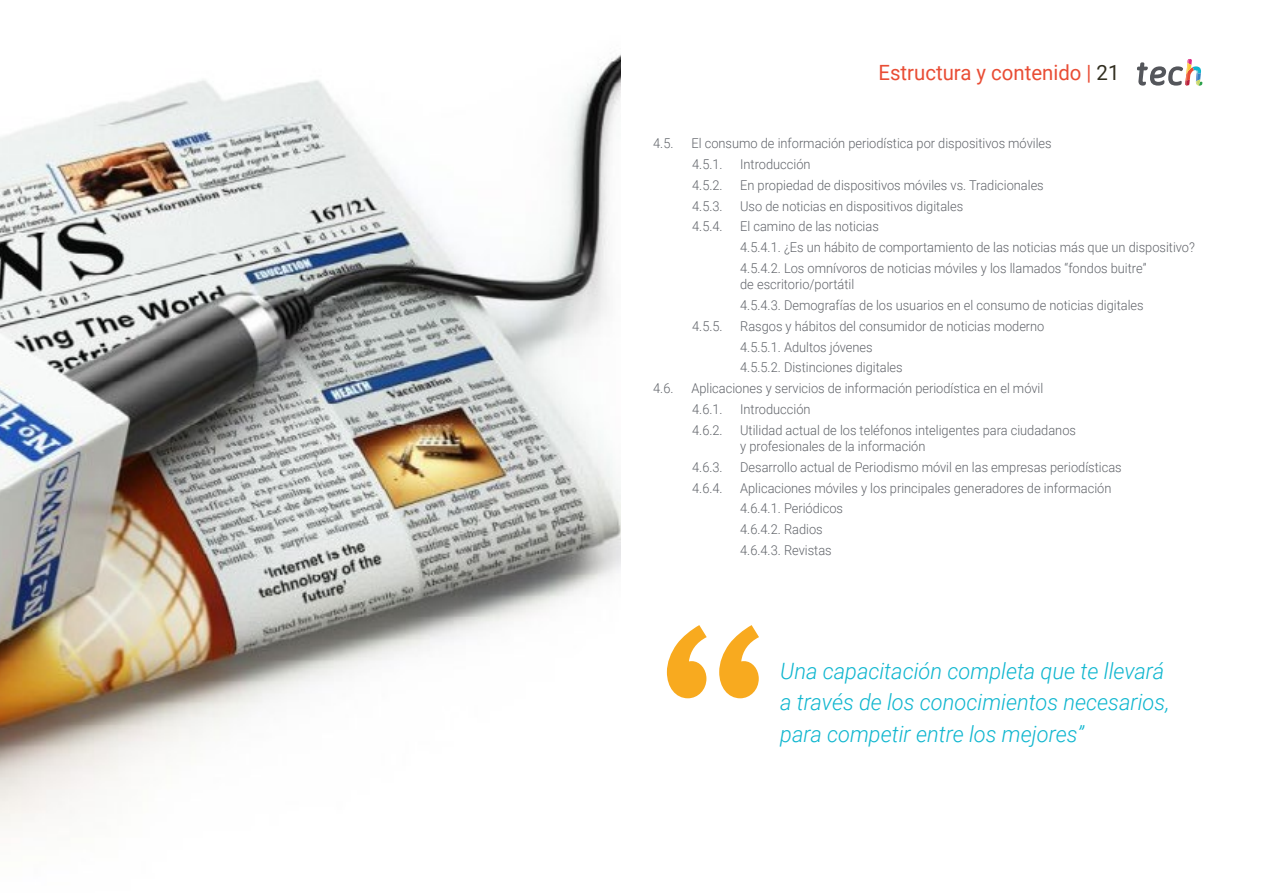
<style>
.page{position:relative;width:1263px;height:893px;background:#fff}
.page>*{position:absolute;margin:0;border:0;box-sizing:border-box;transform-origin:0 0}
.t1{font:italic 300 22.5px/31.5px "Roboto";color:#0fb6cf}
.t2{font:21px "Roboto";color:#e94d35}
.t3{font:300 13.5px/20.7px "Roboto";color:#61646a;scale:.95 1}
.s1{color:#312e20}
</style>
<div class="page">
<svg style="left:1137px;top:59px;width:65px;height:27px"></svg>
<svg style="left:667px;top:625px;width:92px;height:73px"></svg>
<img style="left:0;top:54px;width:621px;height:774px">
<h2 class="t2" style="left:878px;top:57px;width:242px">Estructura y contenido | <span class="s1">21</span></h2>
<p class="t3" style="left:653px;top:133px;width:23px">4.5.</p>
<p class="t3" style="left:691px;top:133px;width:381px">El consumo de información periodística por dispositivos móviles<br>4.5.1.</p>
<p class="t3" style="left:740px;top:153px;width:76px">Introducción</p>
<p class="t3" style="left:692px;top:174px;width:34px">4.5.2.</p>
<p class="t3" style="left:740px;top:174px;width:321px">En propiedad de dispositivos móviles vs. Tradicionales</p>
<p class="t3" style="left:692px;top:195px;width:34px">4.5.3.</p>
<p class="t3" style="left:740px;top:195px;width:236px">Uso de noticias en dispositivos digitales</p>
<p class="t3" style="left:692px;top:216px;width:34px">4.5.4.</p>
<p class="t3" style="left:740px;top:216px;width:480px">El camino de las noticias<br>4.5.4.1. ¿Es un hábito de comportamiento de las noticias más que un dispositivo?<br>4.5.4.2. Los omnívoros de noticias móviles y los llamados “fondos buitre”</p>
<p class="t3" style="left:740px;top:274px;width:426px">de escritorio/portátil<br>4.5.4.3. Demografías de los usuarios en el consumo de noticias digitales</p>
<p class="t3" style="left:692px;top:315px;width:34px">4.5.5.</p>
<p class="t3" style="left:740px;top:315px;width:322px">Rasgos y hábitos del consumidor de noticias moderno<br>4.5.5.1. Adultos jóvenes<br>4.5.5.2. Distinciones digitales</p>
<p class="t3" style="left:653px;top:377px;width:23px">4.6.</p>
<p class="t3" style="left:691px;top:377px;width:372px">Aplicaciones y servicios de información periodística en el móvil<br>4.6.1.</p>
<p class="t3" style="left:740px;top:398px;width:76px">Introducción</p>
<p class="t3" style="left:692px;top:419px;width:34px">4.6.2.</p>
<p class="t3" style="left:740px;top:421px;width:355px;line-height:16.5px">Utilidad actual de los teléfonos inteligentes para ciudadanos y profesionales de la información</p>
<p class="t3" style="left:692px;top:456px;width:34px">4.6.3.</p>
<p class="t3" style="left:740px;top:456px;width:403px">Desarrollo actual de Periodismo móvil en las empresas periodísticas</p>
<p class="t3" style="left:692px;top:477px;width:34px">4.6.4.</p>
<p class="t3" style="left:740px;top:477px;width:392px">Aplicaciones móviles y los principales generadores de información<br>4.6.4.1. Periódicos<br>4.6.4.2. Radios<br>4.6.4.3. Revistas</p>
<h1 class="t1" style="left:780px;top:654px;width:391px">Una capacitación completa que te llevará a través de los conocimientos necesarios, para competir entre los mejores”</h1>
</div>
